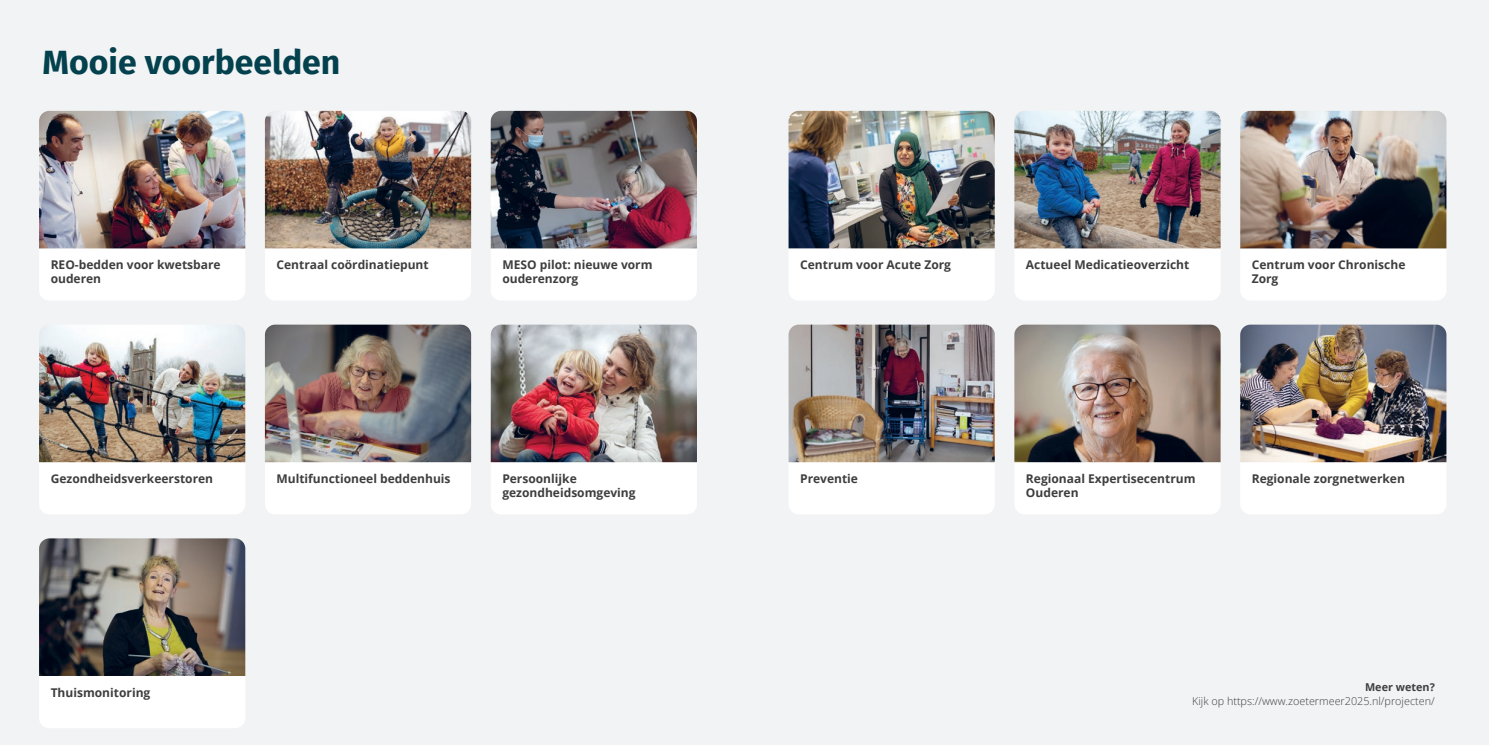
<style>
.page{position:relative;width:1489px;height:745px;background:#fff}
.page>*{position:absolute;margin:0;border:0;box-sizing:border-box;transform-origin:0 0}
.t1{font:700 33.75px "Fira Sans";color:#02414d}
.t2{font:700 12px/14.4px "Open Sans";color:#3e3e3f}
.t3{font:10.88px "Open Sans";color:#3e3e3f}
.t4{font:700 10.88px "Open Sans";color:#3e3e3f}
</style>
<div class="page">
<div style="left:0;top:0;width:1488px;height:744px;background:#f2f3f4"></div>
<div style="left:39px;top:248px;width:206px;height:52px;background:#fff"></div>
<div style="left:788px;top:248px;width:206px;height:52px;background:#fff"></div>
<div style="left:39px;top:462px;width:206px;height:52px;background:#fff"></div>
<div style="left:39px;top:675px;width:206px;height:52px;background:#fff"></div>
<div style="left:789px;top:462px;width:205px;height:52px;background:#fff"></div>
<div style="left:265px;top:248px;width:206px;height:52px;background:#fff"></div>
<div style="left:1014px;top:248px;width:206px;height:52px;background:#fff"></div>
<div style="left:265px;top:462px;width:206px;height:52px;background:#fff"></div>
<div style="left:1014px;top:462px;width:206px;height:52px;background:#fff"></div>
<div style="left:490px;top:248px;width:207px;height:52px;background:#fff"></div>
<div style="left:1240px;top:248px;width:206px;height:52px;background:#fff"></div>
<div style="left:491px;top:462px;width:206px;height:52px;background:#fff"></div>
<div style="left:1241px;top:462px;width:205px;height:52px;background:#fff"></div>
<img style="left:39px;top:111px;width:206px;height:137px">
<img style="left:788px;top:111px;width:206px;height:137px">
<img style="left:39px;top:325px;width:206px;height:137px">
<img style="left:39px;top:538px;width:206px;height:137px">
<img style="left:788px;top:324px;width:206px;height:138px">
<img style="left:265px;top:111px;width:206px;height:137px">
<img style="left:1014px;top:111px;width:206px;height:137px">
<img style="left:265px;top:324px;width:206px;height:138px">
<img style="left:1014px;top:324px;width:206px;height:138px">
<img style="left:490px;top:111px;width:207px;height:137px">
<img style="left:1240px;top:111px;width:206px;height:137px">
<img style="left:490px;top:324px;width:207px;height:138px">
<img style="left:1240px;top:324px;width:206px;height:138px">
<h1 class="t1" style="left:43px;top:34px;width:299px">Mooie voorbeelden</h1>
<p class="t2" style="left:51px;top:257px;width:171px">REO-bedden voor kwetsbare ouderen</p>
<p class="t2" style="left:800px;top:257px;width:152px">Centrum voor Acute Zorg</p>
<p class="t2" style="left:276px;top:257px;width:154px">Centraal coördinatiepunt</p>
<p class="t2" style="left:1025px;top:257px;width:165px">Actueel Medicatieoverzicht</p>
<p class="t2" style="left:502px;top:257px;width:152px">MESO pilot: nieuwe vorm ouderenzorg</p>
<p class="t2" style="left:1251px;top:257px;width:155px">Centrum voor Chronische<br>Zorg</p>
<p class="t2" style="left:51px;top:470px;width:164px">Gezondheidsverkeerstoren</p>
<p class="t2" style="left:276px;top:470px;width:175px">Multifunctioneel beddenhuis</p>
<p class="t2" style="left:1025px;top:470px;width:171px">Regionaal Expertisecentrum<br>Ouderen</p>
<p class="t2" style="left:502px;top:470px;width:135px">Persoonlijke gezondheidsomgeving</p>
<p class="t2" style="left:1251px;top:470px;width:155px">Regionale zorgnetwerken</p>
<p class="t2" style="left:800px;top:470px;width:59px">Preventie</p>
<p class="t2" style="left:51px;top:684px;width:101px">Thuismonitoring</p>
<p class="t4" style="left:1364px;top:678px;width:71px">Meer weten?</p>
<p class="t3" style="left:1192px;top:693px;width:244px">Kijk op https://www.zoetermeer2025.nl/projecten/</p>
</div>
